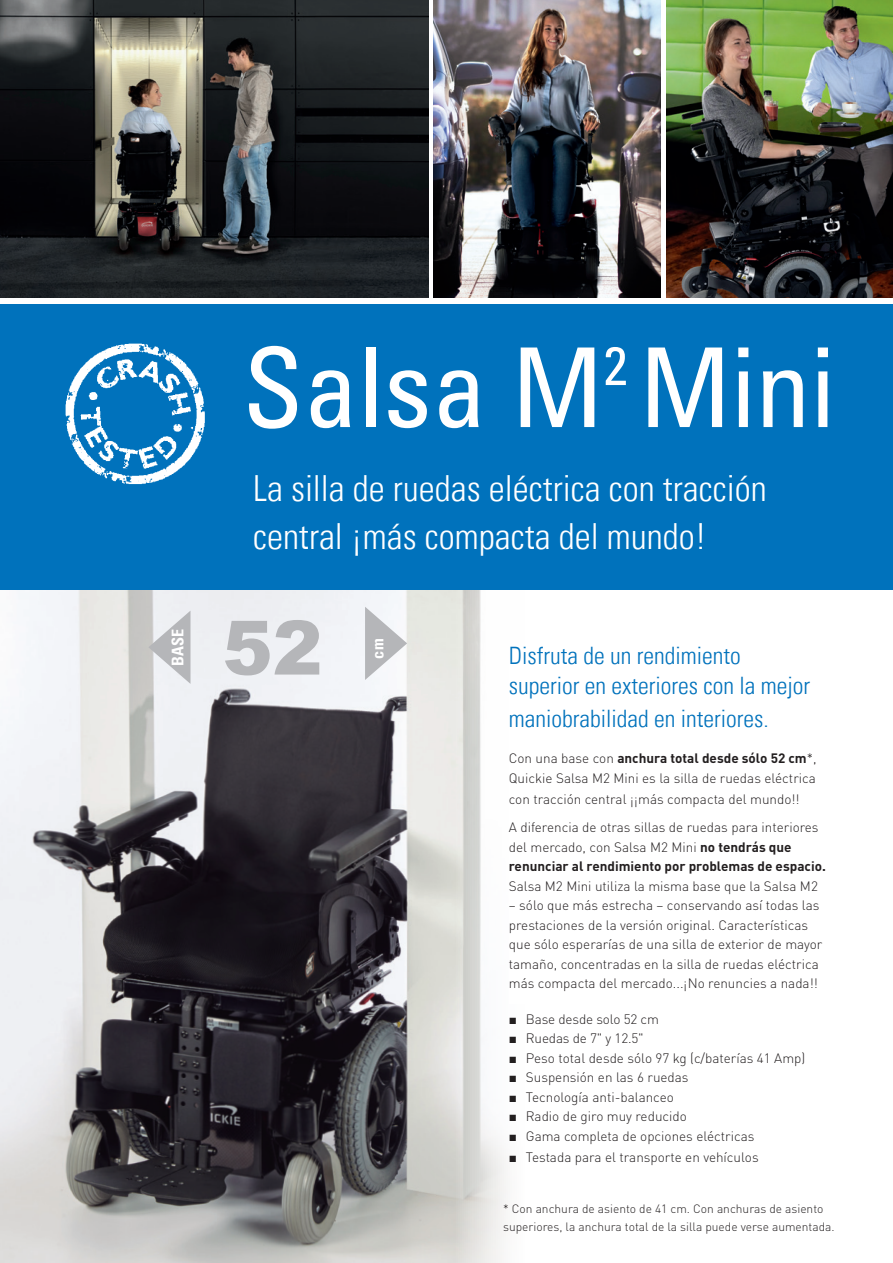
<style>
.page{position:relative;width:893px;height:1263px;background:#fff}
.page>*{position:absolute;margin:0;border:0;box-sizing:border-box;transform-origin:0 0}
.Head_Univers{font:condensed 110.1px "Univers Com 57";color:#fff}
.Fließtext_DIN{font:900 75px "Arial";color:#b5b6b9}
.Subhead_Univers{font:36px/48px "Univers Com 47 Light Cond";color:#fff}
.Fließtext_DIN-2{font:24px/30px "Univers Com 47 Light Cond";color:#0072bc}
.Legend_Head__Univers{font:16.2px "Univers Com 67 Bold Cond";letter-spacing:.02em;color:#fff}
.Fließtext_DIN-3{font:300 13.5px/19.5px "DINOT";color:#231f20}
.Fließtext_DIN-4{font:300 12px/18px "DINOT";color:#231f20}
.s1{font-weight:700}
.s2{font-family:"Arial";font-weight:400}
</style>
<div class="page">
<img style="left:0;top:589px;width:525px;height:674px">
<div style="left:0;top:304px;width:893px;height:285px;background:#0072bc"></div>
<svg style="left:365px;top:607px;width:42px;height:73px"></svg>
<svg style="left:148px;top:611px;width:42px;height:73px"></svg>
<img style="left:433px;top:0;width:227px;height:298px">
<img style="left:666px;top:0;width:227px;height:298px">
<img style="left:0;top:0;width:428px;height:298px">
<img style="left:65px;top:343px;width:140px;height:142px">
<div style="left:509px;top:647px;width:324px;height:356px;background:#fff"></div>
<p class="Head_Univers" style="left:242px;top:318px;width:594px">Salsa M<sup>2</sup> Mini</p>
<p class="Subhead_Univers" style="left:253px;top:464px;width:515px">La silla de ruedas eléctrica con tracción central ¡más compacta del mundo!</p>
<p class="Fließtext_DIN" style="left:223px;top:593px;width:102px">52</p>
<p class="Legend_Head__Univers" style="left:168px;top:666px;width:39px;rotate:-90deg">BASE</p>
<p class="Legend_Head__Univers" style="left:368px;top:658px;width:22px;rotate:-90deg">cm</p>
<p class="Fließtext_DIN-2" style="left:509px;top:641px;width:303px">Disfruta de un rendimiento superior en exteriores con la mejor</p>
<p class="Fließtext_DIN-2" style="left:509px;top:704px;width:261px">maniobrabilidad en interiores.</p>
<p class="Fließtext_DIN-3" style="left:509px;top:749px;width:309px">Con una base con <span class="s1">anchura total desde sólo 52 cm</span>*,<br>Quickie Salsa M2 Mini es la silla de ruedas eléctrica</p>
<p class="Fließtext_DIN-3" style="left:509px;top:789px;width:292px">con tracción central ¡¡más compacta del mundo!!</p>
<p class="Fließtext_DIN-3" style="left:509px;top:818px;width:319px">A diferencia de otras sillas de ruedas para interiores del mercado, con Salsa M2 Mini <span class="s1">no tendrás que renunciar al rendimiento por problemas de espacio.<br></span>Salsa M2 Mini utiliza la misma base que la Salsa M2</p>
<p class="Fließtext_DIN-3" style="left:509px;top:896px;width:315px">– sólo que más estrecha – conservando así todas las prestaciones de la versión original. Características que sólo esperarías de una silla de exterior de mayor tamaño, concentradas en la silla de ruedas eléctrica más compacta del mercado...¡No renuncies a nada!!</p>
<p class="Fließtext_DIN-3" style="left:509px;top:1009px;width:152px"><span class="s2">■</span> Base desde solo 52 cm</p>
<p class="Fließtext_DIN-3" style="left:509px;top:1028px;width:136px"><span class="s2">■</span> Ruedas de 7" y 12.5"</p>
<p class="Fließtext_DIN-3" style="left:509px;top:1048px;width:298px"><span class="s2">■</span> Peso total desde sólo 97 kg (c/baterías 41 Amp)</p>
<p class="Fließtext_DIN-3" style="left:509px;top:1067px;width:181px"><span class="s2">■</span> Suspensión en las 6 ruedas</p>
<p class="Fließtext_DIN-3" style="left:509px;top:1087px;width:167px"><span class="s2">■</span> Tecnología anti-balanceo</p>
<p class="Fließtext_DIN-3" style="left:509px;top:1106px;width:180px"><span class="s2">■</span> Radio de giro muy reducido</p>
<p class="Fließtext_DIN-3" style="left:509px;top:1126px;width:247px"><span class="s2">■</span> Gama completa de opciones eléctricas</p>
<p class="Fließtext_DIN-3" style="left:509px;top:1147px;width:251px"><span class="s2">■</span> Testada para el transporte en vehículos</p>
<p class="Fließtext_DIN-4" style="left:503px;top:1200px;width:333px">* Con anchura de asiento de 41 cm. Con anchuras de asiento superiores, la anchura total de la silla puede verse aumentada.</p>
</div>
